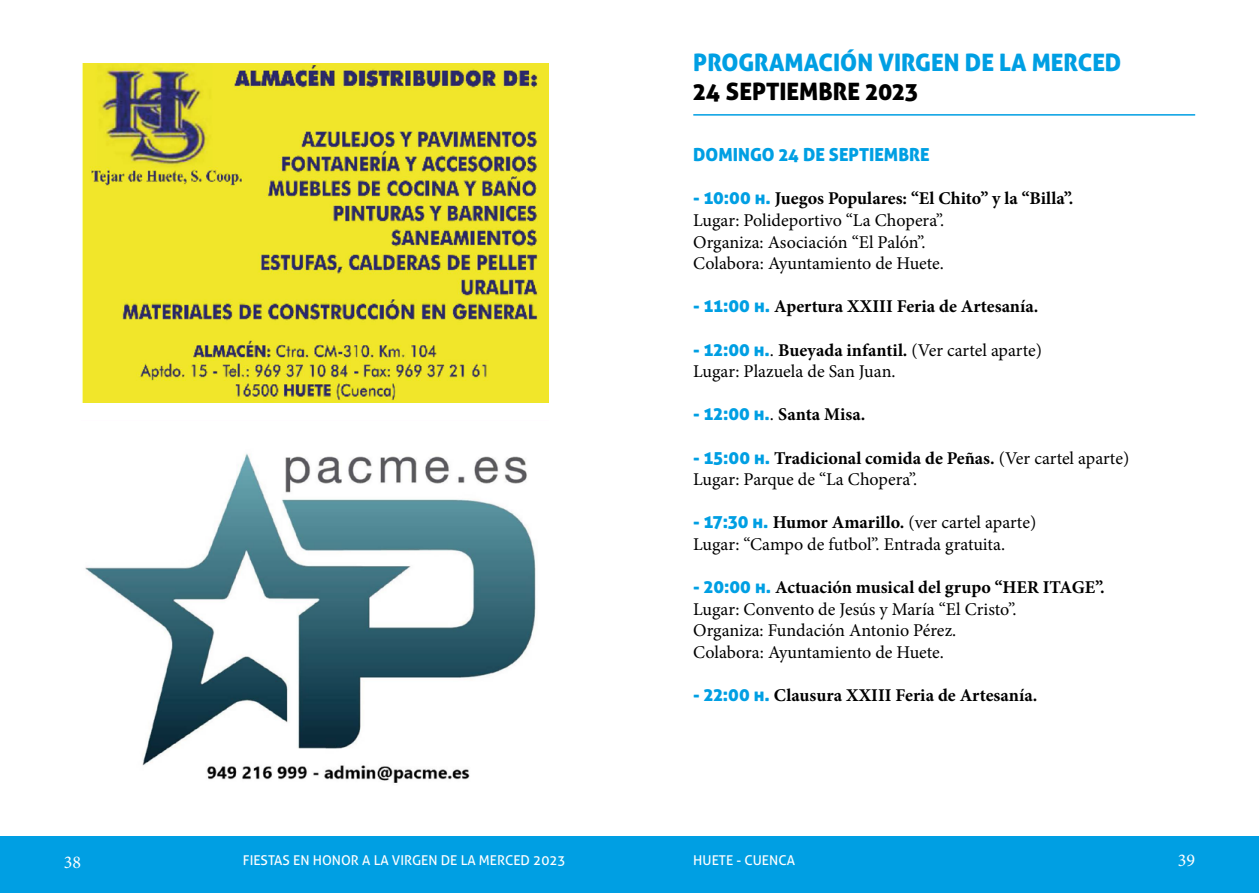
<style>
.page{position:relative;width:1259px;height:893px;background:#fff}
.page>*{position:absolute;margin:0;border:0;box-sizing:border-box;transform-origin:0 0}
.t1{font:24px "Aller Display";color:#009fe3}
.t2{font:24px "Aller Display";color:#000}
.t3{font:18px/21.6px "Minion Pro";color:#000}
.t4{font:700 18px "Minion Pro";color:#000}
.t5{font:18px "Aller Display";color:#009fe3}
.t6{font:18px "Minion Pro";color:#fff}
.t7{font:13.5px "Aller";color:#fff}
.s1{font-family:"Aller Display";color:#009fe3}
.s2{font-weight:700}
.s3{font-family:"Aller Display";font-weight:400;color:#009fe3}
.s4{font-weight:400}
</style>
<div class="page">
<div style="left:0;top:836px;width:1259px;height:57px;background:#009fe3"></div>
<hr style="left:693px;top:114px;width:502px;height:2px;background:#009fe3">
<img style="left:82px;top:64px;width:466px;height:339px">
<img style="left:85px;top:453px;width:451px;height:330px">
<h1 class="t1" style="left:693px;top:47px;width:429px">PROGRAMACIÓN VIRGEN DE LA MERCED</h1>
<h1 class="t2" style="left:693px;top:76px;width:226px">24 SEPTIEMBRE 2023</h1>
<p class="t5" style="left:693px;top:143px;width:238px">DOMINGO 24 DE SEPTIEMBRE</p>
<p class="t3" style="left:693px;top:188px;width:381px"><span class="s1">- 10:00 h.</span> <span class="s2">Juegos Populares: “El Chito” y la “Billa”.<br></span>Lugar: Polideportivo “La Chopera”.<br>Organiza: Asociación “El Palón”.<br>Colabora: Ayuntamiento de Huete.</p>
<p class="t4" style="left:693px;top:294px;width:347px"><span class="s3">- 11:00 h.</span> Apertura XXIII Feria de Artesanía.</p>
<p class="t3" style="left:693px;top:339px;width:350px"><span class="s1">- 12:00 h.</span>. <span class="s2">Bueyada infantil.</span> (Ver cartel aparte)<br>Lugar: Plazuela de San Juan.</p>
<p class="t4" style="left:693px;top:402px;width:174px"><span class="s3">- 12:00 h.</span><span class="s4">.</span> Santa Misa.</p>
<p class="t3" style="left:693px;top:447px;width:437px"><span class="s1">- 15:00 h.</span> <span class="s2">Tradicional comida de Peñas.</span> (Ver cartel aparte)<br>Lugar: Parque de “La Chopera”.</p>
<p class="t3" style="left:693px;top:512px;width:344px"><span class="s1">- 17:30 h.</span> <span class="s2">Humor Amarillo.</span> (ver cartel aparte)<br>Lugar: “Campo de futbol”. Entrada gratuita.</p>
<p class="t3" style="left:693px;top:577px;width:413px"><span class="s1">- 20:00 h.</span> <span class="s2">Actuación musical del grupo “HER ITAGE”.<br></span>Lugar: Convento de Jesús y María “El Cristo”.<br>Organiza: Fundación Antonio Pérez.<br>Colabora: Ayuntamiento de Huete.</p>
<p class="t4" style="left:693px;top:683px;width:345px"><span class="s3">- 22:00 h.</span> Clausura XXIII Feria de Artesanía.</p>
<p class="t6" style="left:64px;top:851px;width:19px">38</p>
<p class="t7" style="left:243px;top:852px;width:324px">FIESTAS EN HONOR A LA VIRGEN DE LA MERCED 2023</p>
<p class="t7" style="left:693px;top:852px;width:103px">HUETE - CUENCA</p>
<p class="t6" style="left:1178px;top:849px;width:19px">39</p>
</div>
